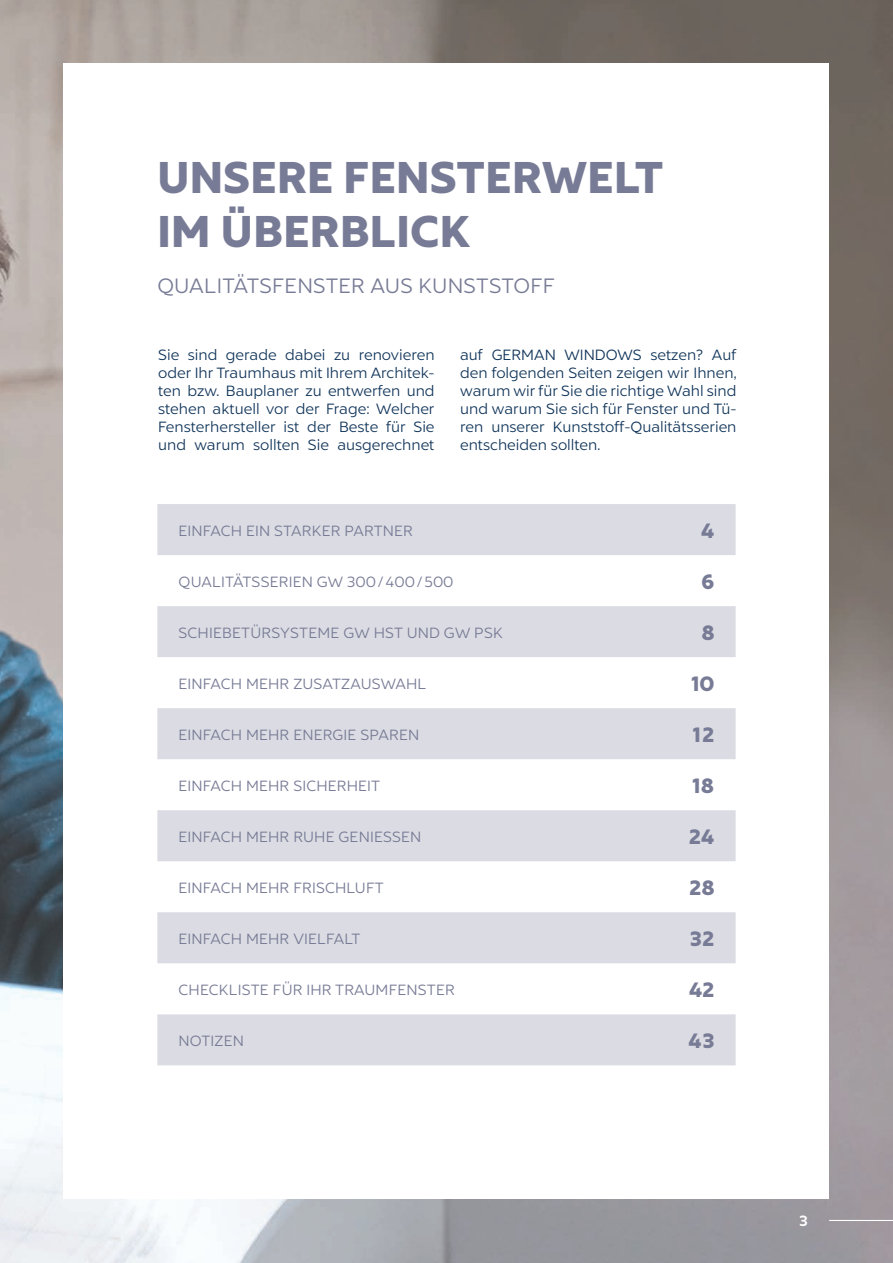
<style>
.page{position:relative;width:893px;height:1263px;background:#fff}
.page>*{position:absolute;margin:0;border:0;box-sizing:border-box;transform-origin:0 0}
.t1{font:900 45px/54px "Liszt FY";letter-spacing:.01em;color:#777b95}
.t2{font:21px "Liszt FY";letter-spacing:.01em;color:#777b95}
.t3{font:900 21px "Liszt FY";letter-spacing:.025em;color:#777b95}
.Copytext{font:15px/18px "Liszt FY";color:#103459;text-align:justify}
.t4{font:15px "Liszt FY";letter-spacing:.01em;color:#777b95}
.t5{font:700 15px "Liszt FY";color:#fff}
</style>
<div class="page">
<img style="left:0;top:0;width:893px;height:1263px">
<div style="left:64px;top:64px;width:765px;height:1135px;background:#fff"></div>
<hr style="left:829px;top:1220px;width:64px;height:1px;background:#fff">
<svg style="left:157px;top:504px;width:579px;height:561px;fill:#dbdce3"></svg>
<p class="t1" style="left:157px;top:151px;width:507px">UNSERE FENSTERWELT<br>IM ÜBERBLICK</p>
<p class="t2" style="left:157px;top:274px;width:399px">QUALITÄTSFENSTER AUS KUNSTSTOFF</p>
<p class="Copytext" style="left:158px;top:346px;width:278px">Sie sind gerade dabei zu renovieren oder Ihr Traumhaus mit Ihrem Architek&shy;ten bzw. Bauplaner zu entwerfen und stehen aktuell vor der Frage: Welcher Fensterhersteller ist der Beste für Sie und warum sollten Sie ausgerechnet</p>
<p class="Copytext" style="left:460px;top:346px;width:278px">auf GERMAN WINDOWS setzen? Auf den folgenden Seiten zeigen wir Ihnen, warum wir für Sie die richtige Wahl sind und warum Sie sich für Fenster und Tü&shy;ren unserer Kunststoff-Qualitätsserien entscheiden sollten.</p>
<p class="t4" style="left:179px;top:521px;width:236px">EINFACH EIN STARKER PARTNER</p>
<p class="t3" style="left:701px;top:517px;width:15px">4</p>
<p class="t4" style="left:179px;top:572px;width:276px">QUALITÄTSSERIEN GW 300/400/500</p>
<p class="t3" style="left:701px;top:568px;width:14px">6</p>
<p class="t4" style="left:179px;top:623px;width:326px">SCHIEBETÜRSYSTEME GW HST UND GW PSK</p>
<p class="t3" style="left:702px;top:619px;width:14px">8</p>
<p class="t4" style="left:179px;top:675px;width:249px">EINFACH MEHR ZUSATZAUSWAHL</p>
<p class="t3" style="left:691px;top:670px;width:24px">10</p>
<p class="t4" style="left:179px;top:726px;width:242px">EINFACH MEHR ENERGIE SPAREN</p>
<p class="t3" style="left:693px;top:721px;width:23px">12</p>
<p class="t4" style="left:179px;top:777px;width:203px">EINFACH MEHR SICHERHEIT</p>
<p class="t3" style="left:692px;top:772px;width:23px">18</p>
<p class="t4" style="left:179px;top:828px;width:244px">EINFACH MEHR RUHE GENIESSEN</p>
<p class="t3" style="left:689px;top:823px;width:27px">24</p>
<p class="t4" style="left:179px;top:879px;width:207px">EINFACH MEHR FRISCHLUFT</p>
<p class="t3" style="left:689px;top:874px;width:26px">28</p>
<p class="t4" style="left:179px;top:930px;width:183px">EINFACH MEHR VIELFALT</p>
<p class="t3" style="left:690px;top:925px;width:26px">32</p>
<p class="t4" style="left:179px;top:981px;width:278px">CHECKLISTE FÜR IHR TRAUMFENSTER</p>
<p class="t3" style="left:689px;top:976px;width:27px">42</p>
<p class="t4" style="left:179px;top:1032px;width:67px">NOTIZEN</p>
<p class="t3" style="left:688px;top:1027px;width:28px">43</p>
<p class="t5" style="left:800px;top:1211px;width:10px">3</p>
</div>
